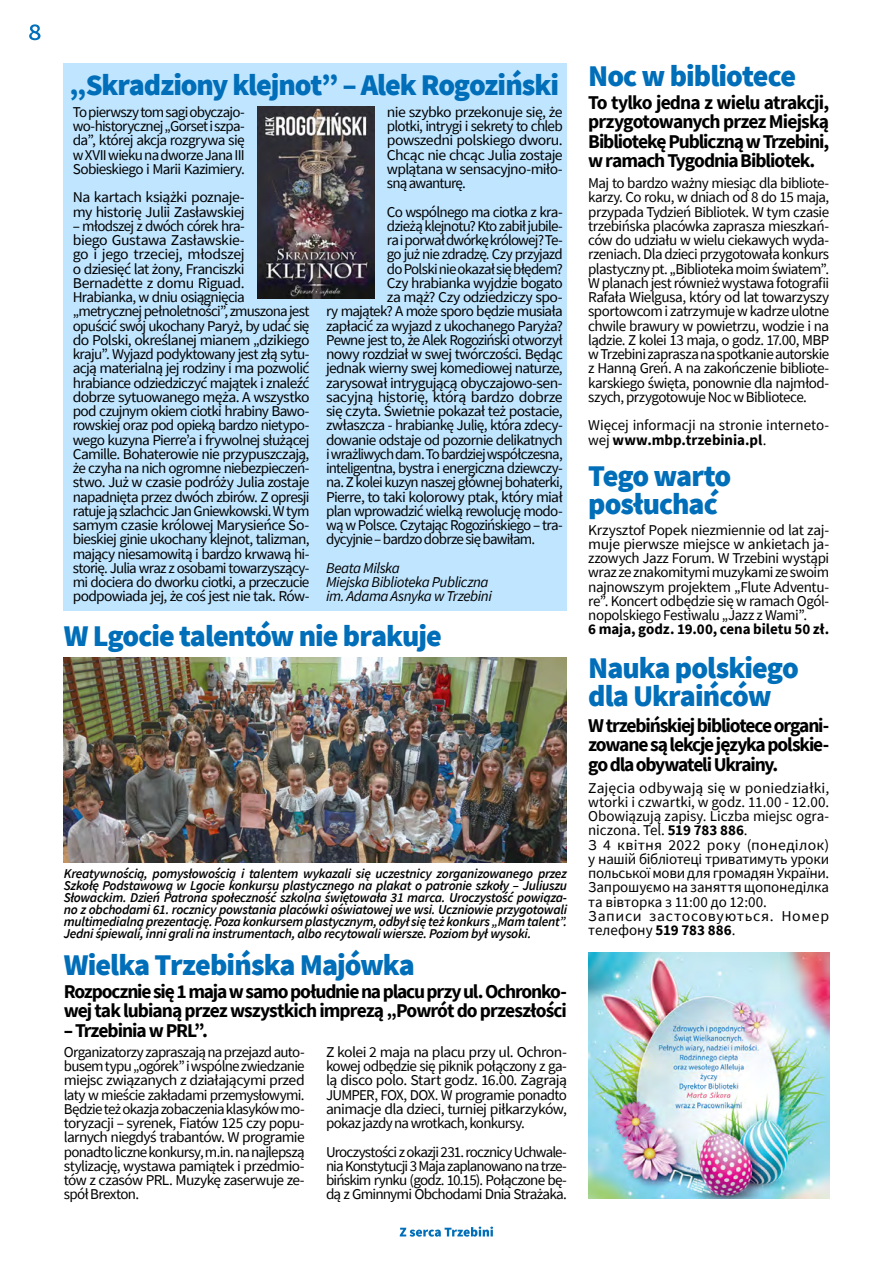
<style>
.page{position:relative;width:893px;height:1263px;background:#fff}
.page>*{position:absolute;margin:0;border:0;box-sizing:border-box;transform-origin:0 0}
.t1{font:900 30px/28.5px "Source Sans Pro";letter-spacing:-.035em;color:#006eb8}
.t2{font:700 19.5px/19.5px "Source Sans Pro";letter-spacing:-.055em;color:#000;text-align:justify}
.t3{font:15px/14.2px "Source Sans Pro";letter-spacing:-.045em;color:#000;text-align:justify}
.t4{font:15px/14.2px "Source Sans Pro";letter-spacing:-.045em;color:#000;text-align:justify;scale:1.04 1}
.t5{font:15px/14.2px "Source Sans Pro";letter-spacing:-.005em;color:#000;scale:1.04 1}
.t6{font:15px/14.2px "Source Sans Pro";letter-spacing:-.045em;color:#000;scale:1.05 1}
.t7{font:italic 15px/14.2px "Source Sans Pro";letter-spacing:-.03em;color:#000}
.t8{font:15px/14.2px "Source Sans Pro";letter-spacing:-.005em;color:#000}
.t9{font:700 15px "Source Sans Pro";letter-spacing:-.005em;color:#000}
.t10{font:italic 600 13.5px/12px "Source Sans Pro";letter-spacing:-.02em;color:#000;text-align:justify}
.s1{font-weight:700}
</style>
<div class="page">
<svg style="left:29px;top:24px;width:11px;height:16px"></svg>
<svg style="left:400px;top:1226px;width:93px;height:10px"></svg>
<div style="left:64px;top:64px;width:503px;height:547px;background:#bfe5ff"></div>
<img style="left:258px;top:107px;width:116px;height:191px">
<img style="left:64px;top:657px;width:503px;height:205px">
<img style="left:588px;top:952px;width:241px;height:246px">
<h1 class="t1" style="left:69px;top:70px;width:729px">„Skradziony klejnot” – Alek Rogoziński Noc w bibliotece</h1>
<h2 class="t2" style="left:588px;top:92px;width:242px">To tylko jedna z wielu atrakcji, przygotowanych przez Miejską Bibliotekę Publiczną wTrzebini, wramach TygodniaBibliotek.</h2>
<p class="t3" style="left:73px;top:105px;width:174px">To pierwszy tom sagi obyczajo&shy;wo-historycznej „Gorset iszpa&shy;da”, której akcja rozgrywa się wXVII wieku na dworze Jana III Sobieskiego i Marii Kazimiery.</p>
<p class="t6" style="left:73px;top:190px;width:165px">Na kartach książki poznaje&shy;my historię Julii Zasławskiej</p>
<p class="t3" style="left:73px;top:219px;width:238px;text-align:left">– młodszej z dwóch córek hra-<br>biego Gustawa Zasławskie-<br>go i jego trzeciej, młodszej<br>o dziesięć lat żony, Franciszki Bernadette z domu Riguad.<br>Hrabianka, w dniu osiągnięcia „metrycznej pełnoletności”, zmuszona jest opuścić swój ukochany Paryż, by udać się do Polski, określanej mianem „dzikiego kraju”. Wyjazd podyktowany jest złą sytu&shy;acją materialną jej rodziny i ma pozwolić hrabiance odziedziczyć majątek i znaleźć dobrze sytuowanego męża. A wszystko pod czujnym okiem ciotki hrabiny Bawo&shy;rowskiej oraz pod opieką bardzo nietypo&shy;wego kuzyna Pierre’a i frywolnej służącej Camille. Bohaterowie nie przypuszczają, że czyha na nich ogromne niebezpieczeń&shy;stwo. Już w czasie podróży Julia zostaje napadnięta przez dwóch zbirów. Z opresji ratuje ją szlachcic Jan Gniewkowski. Wtym samym czasie królowej Marysieńce So&shy;bieskiej ginie ukochany klejnot, talizman, mający niesamowitą i bardzo krwawą hi&shy;storię. Julia wraz z osobami towarzyszący&shy;mi dociera do dworku ciotki, a przeczucie podpowiada jej, że coś jest nie tak. Rów-</p>
<p class="t6" style="left:387px;top:105px;width:169px;text-align:justify">nie szybko przekonuje się, że plotki, intrygi i sekrety to chleb powszedni polskiego dworu.<br>Chcąc nie chcąc Julia zostaje wplątana w sensacyjno-miło&shy;sną awanturę.</p>
<p class="t3" style="left:387px;top:204px;width:177px">Co wspólnego ma ciotka z kra-</p>
<p class="t3" style="left:387px;top:219px;width:177px">dzieżą klejnotu? Kto zabił jubile-</p>
<p class="t3" style="left:387px;top:233px;width:177px">ra iporwał dwórkę królowej? Te-</p>
<p class="t3" style="left:387px;top:247px;width:177px">go już nie zdradzę. Czy przyjazd</p>
<p class="t3" style="left:387px;top:261px;width:177px">do Polski nie okazał się błędem?</p>
<p class="t3" style="left:387px;top:276px;width:177px">Czy hrabianka wyjdzie bogato</p>
<p class="t4" style="left:387px;top:290px;width:171px">za mąż? Czy odziedziczy spo-</p>
<p class="t3" style="left:326px;top:304px;width:238px">ry majątek? A może sporo będzie musiała</p>
<p class="t3" style="left:326px;top:318px;width:238px">zapłacić za wyjazd z ukochanego Paryża?</p>
<p class="t3" style="left:326px;top:333px;width:238px">Pewne jest to, że Alek Rogoziński otworzył</p>
<p class="t4" style="left:326px;top:347px;width:229px">nowy rozdział w swej twórczości. Będąc</p>
<p class="t3" style="left:326px;top:361px;width:238px">jednak wierny swej komediowej naturze,</p>
<p class="t4" style="left:326px;top:375px;width:229px">zarysował intrygującą obyczajowo-sen-</p>
<p class="t6" style="left:326px;top:390px;width:227px">sacyjną historię, którą bardzo dobrze</p>
<p class="t4" style="left:326px;top:404px;width:229px">się czyta. Świetnie pokazał też postacie,</p>
<p class="t3" style="left:326px;top:418px;width:238px">zwłaszcza - hrabiankę Julię, która zdecy-</p>
<p class="t3" style="left:326px;top:432px;width:238px">dowanie odstaje od pozornie delikatnych</p>
<p class="t3" style="left:326px;top:447px;width:238px">iwrażliwych dam. To bardziej współczesna,</p>
<p class="t3" style="left:326px;top:461px;width:238px">inteligentna, bystra i energiczna dziewczy-</p>
<p class="t3" style="left:326px;top:475px;width:238px">na. Z kolei kuzyn naszej głównej bohaterki,</p>
<p class="t4" style="left:326px;top:489px;width:229px">Pierre, to taki kolorowy ptak, który miał</p>
<p class="t3" style="left:326px;top:504px;width:238px">plan wprowadzić wielką rewolucję modo-</p>
<p class="t3" style="left:326px;top:518px;width:238px">wą w Polsce. Czytając Rogozińskiego – tra-</p>
<p class="t3" style="left:326px;top:532px;width:211px">dycyjnie – bardzo dobrze się bawiłam.</p>
<p class="t7" style="left:326px;top:561px;width:167px">Beata Milska<br>Miejska Biblioteka Publiczna im. Adama Asnyka w Trzebini</p>
<p class="t3" style="left:588px;top:176px;width:242px">Maj to bardzo ważny miesiąc dla bibliote&shy;karzy. Co roku, w dniach od 8 do 15 maja, przypada Tydzień Bibliotek. W tym czasie trzebińska placówka zaprasza mieszkań&shy;ców do udziału w wielu ciekawych wyda&shy;rzeniach. Dla dzieci przygotowała konkurs plastyczny pt. „Biblioteka moim światem”.<br>W planach jest również wystawa fotografii Rafała Wielgusa, który od lat towarzyszy sportowcom i zatrzymuje w kadrze ulotne chwile brawury w powietrzu, wodzie i na lądzie. Z kolei 13 maja, o godz. 17.00, MBP wTrzebini zaprasza na spotkanie autorskie z Hanną Greń. A na zakończenie bibliote&shy;karskiego święta, ponownie dla najmłod&shy;szych, przygotowuje Noc w Bibliotece.</p>
<p class="t8" style="left:588px;top:418px;width:242px">Więcej informacji na stronie interneto&shy;wej <span class="s1">www.mbp.trzebinia.pl</span>.</p>
<h1 class="t1" style="left:588px;top:461px;width:145px">Tego warto posłuchać</h1>
<p class="t3" style="left:588px;top:522px;width:242px">Krzysztof Popek niezmiennie od lat zaj&shy;muje pierwsze miejsce w ankietach ja&shy;zzowych Jazz Forum. W Trzebini wystąpi wraz ze znakomitymi muzykami ze swoim najnowszym projektem „Flute Adventu&shy;re”. Koncert odbędzie się w ramach Ogól&shy;nopolskiego Festiwalu „Jazz z Wami”.</p>
<p class="t9" style="left:588px;top:619px;width:242px">6 maja, godz. 19.00, cena biletu 50 zł.</p>
<h1 class="t1" style="left:64px;top:621px;width:380px">W Lgocie talentów nie brakuje</h1>
<h1 class="t1" style="left:588px;top:653px;width:212px">Nauka polskiego dla Ukraińców</h1>
<p class="t10" style="left:64px;top:867px;width:505px">Kreatywnością, pomysłowością i talentem wykazali się uczestnicy zorganizowanego przez Szkołę Podstawową w Lgocie konkursu plastycznego na plakat o patronie szkoły – Juliuszu Słowackim. Dzień Patrona społeczność szkolna świętowała 31 marca. Uroczystość powiąza&shy;no z obchodami 61. rocznicy powstania placówki oświatowej we wsi. Uczniowie przygotowali multimedialną prezentację. Poza konkursem plastycznym, odbył się też konkurs „Mam talent”.<br>Jedni śpiewali, inni grali na instrumentach, albo recytowali wiersze. Poziom był wysoki.</p>
<h1 class="t1" style="left:64px;top:950px;width:352px">Wielka Trzebińska Majówka</h1>
<h2 class="t2" style="left:64px;top:981px;width:505px">Rozpocznie się 1 maja wsamo południe na placu przy ul. Ochronko&shy;wej tak lubianą przez wszystkich imprezą „Powrót do przeszłości</h2>
<h2 class="t2" style="left:64px;top:1020px;width:146px">– Trzebinia wPRL”.</h2>
<p class="t3" style="left:64px;top:1044px;width:242px">Organizatorzy zapraszają na przejazd auto&shy;busem typu „ogórek” iwspólne zwiedzanie miejsc związanych z działającymi przed laty w mieście zakładami przemysłowymi.<br>Będzie też okazja zobaczenia klasyków mo&shy;toryzacji – syrenek, Fiatów 125 czy popu&shy;larnych niegdyś trabantów. W programie ponadto liczne konkursy, m.in. na najlepszą stylizację, wystawa pamiątek i przedmio&shy;tów z czasów PRL. Muzykę zaserwuje ze&shy;spół Brexton.</p>
<p class="t4" style="left:326px;top:1044px;width:233px">Z kolei 2 maja na placu przy ul. Ochron&shy;kowej odbędzie się piknik połączony z ga&shy;lą disco polo. Start godz. 16.00. Zagrają JUMPER, FOX, DOX. W programie ponadto animacje dla dzieci, turniej piłkarzyków, pokaz jazdy na wrotkach, konkursy.</p>
<p class="t3" style="left:326px;top:1144px;width:242px">Uroczystości zokazji 231. rocznicy Uchwale&shy;nia Konstytucji 3 Maja zaplanowano na trze&shy;bińskim rynku (godz. 10.15). Połączone bę&shy;dą z Gminnymi Obchodami Dnia Strażaka.</p>
<h2 class="t2" style="left:588px;top:715px;width:242px">Wtrzebińskiej bibliotece organi&shy;zowane są lekcje języka polskie&shy;go dla obywateli Ukrainy.</h2>
<p class="t5" style="left:588px;top:780px;width:233px">Zajęcia odbywają się w poniedziałki, wtorki i czwartki, w godz. 11.00 - 12.00.<br>Obowiązują zapisy. Liczba miejsc ogra&shy;niczona. Tel. <span class="s1">519 783 886</span>.<br>З 4 квітня 2022 року (понеділок) у нашій бібліотеці триватимуть уроки польської мови для громадян України.<br>Запрошуємо на заняття щопонеділка та вівторка з 11:00 до 12:00.<br>Записи застосовуються. Номер телефону <span class="s1">519 783 886</span>.</p>
</div>
